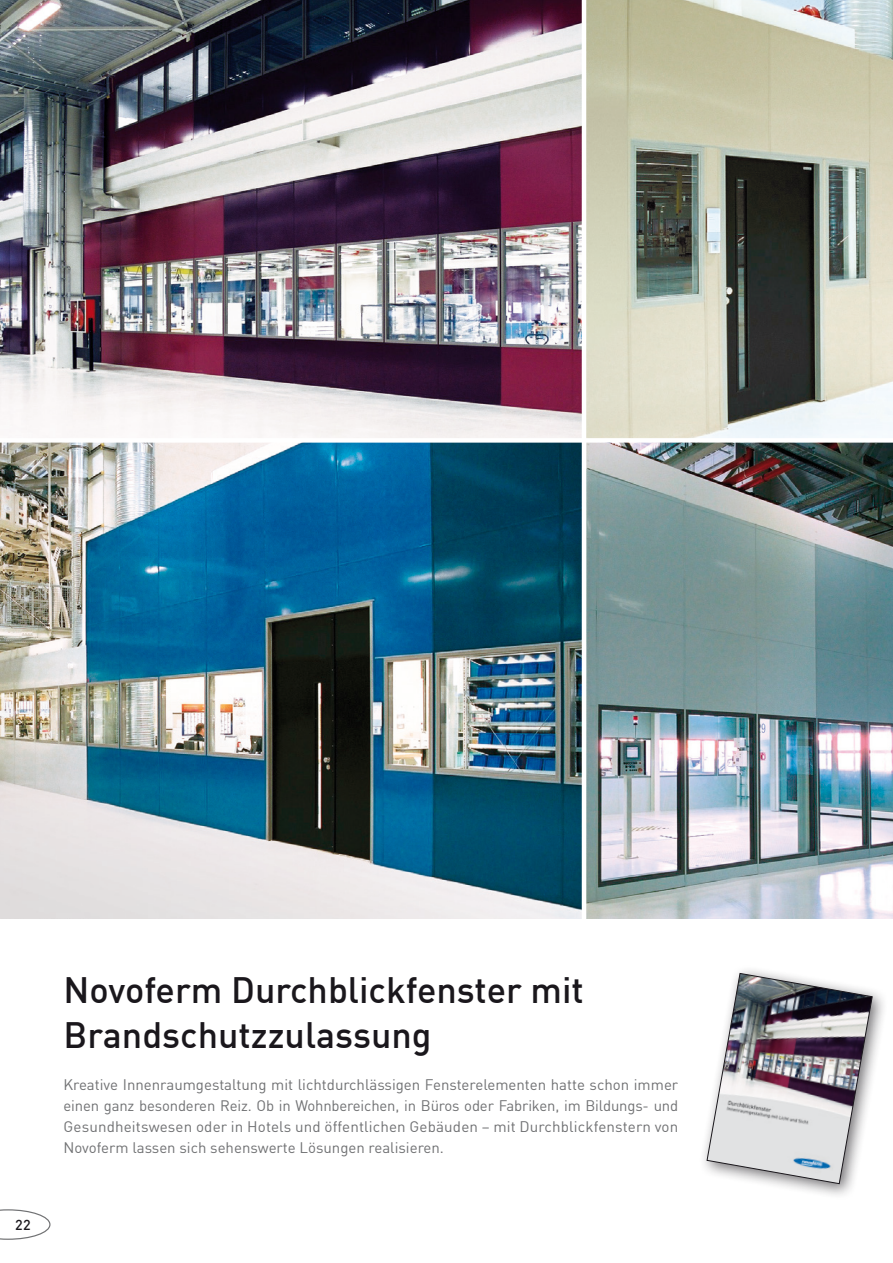
<style>
.page{position:relative;width:893px;height:1263px;background:#fff}
.page>*{position:absolute;margin:0;border:0;box-sizing:border-box;transform-origin:0 0}
.t1{font:500 36px/45px "DIN";color:#1a171c}
.t2{font:15px/21px "DIN";color:#707173;text-align:justify}
.t3{font:500 14.25px "DIN";color:#1a171c}
</style>
<div class="page">
<svg style="left:0;top:1209px;width:51px;height:31px"></svg>
<img style="left:586px;top:0;width:307px;height:438px">
<img style="left:0;top:443px;width:582px;height:476px">
<img style="left:586px;top:443px;width:307px;height:476px">
<img style="left:0;top:0;width:582px;height:438px">
<div style="left:699px;top:965px;width:189px;height:235px;background:#1a171c;opacity:.6"></div>
<img style="left:706px;top:973px;width:167px;height:211px">
<p class="t3" style="left:15px;top:1215px;width:17px">22</p>
<h1 class="t1" style="left:63px;top:966px;width:522px">Novoferm Durchblickfenster mit<br>Brandschutzzulassung</h1>
<p class="t2" style="left:63px;top:1074px;width:616px">Kreative Innenraumgestaltung mit lichtdurchlässigen Fensterelementen hatte schon immer einen ganz besonderen Reiz. Ob in Wohnbereichen, in Büros oder Fabriken, im Bildungs- und Gesundheitswesen oder in Hotels und öffentlichen Gebäuden – mit Durchblickfenstern von Novoferm lassen sich sehenswerte Lösungen realisieren.</p>
</div>
